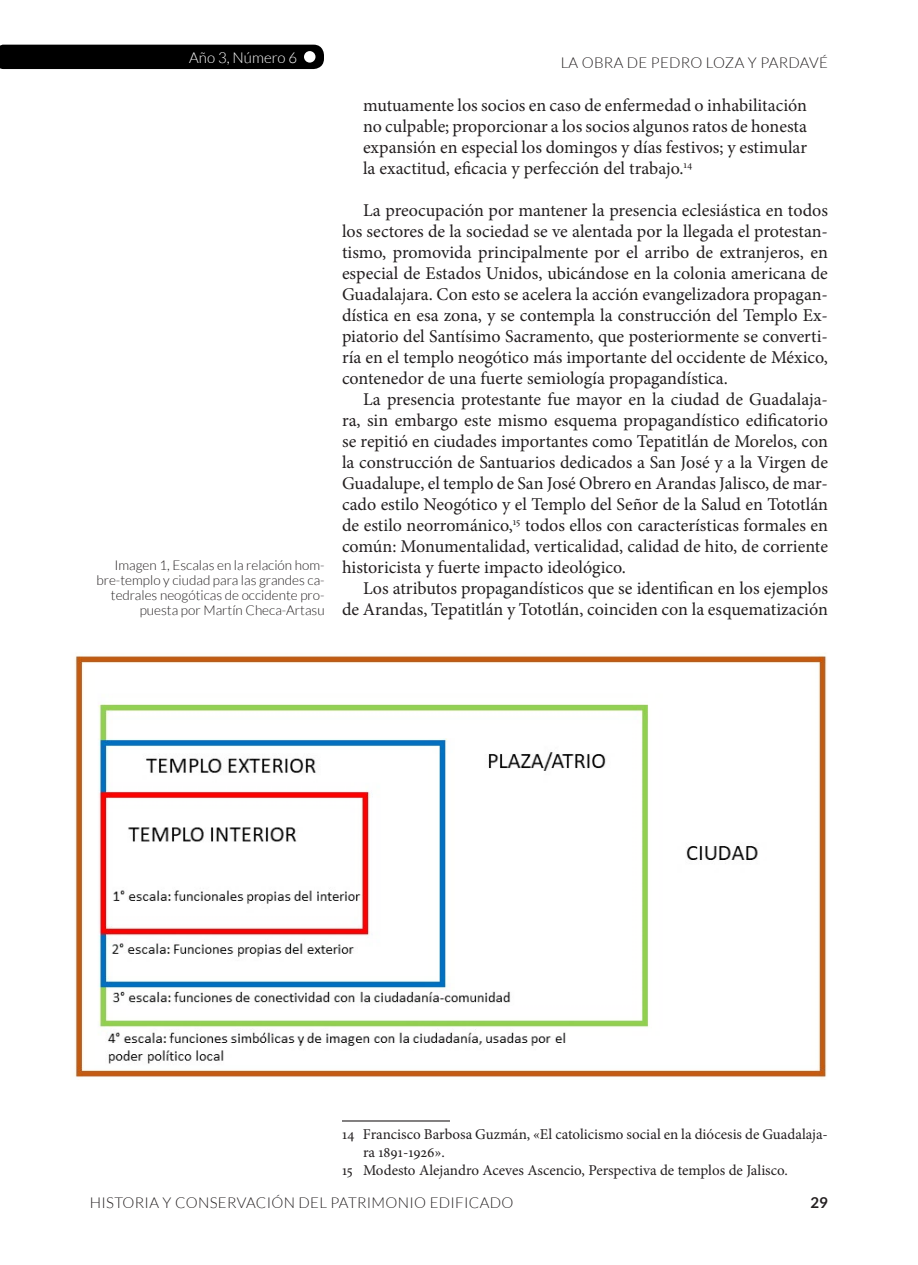
<style>
.page{position:relative;width:918px;height:1265px;background:#fff}
.page>*{position:absolute;margin:0;border:0;box-sizing:border-box;transform-origin:0 0}
.Cita_a_bando{font:18px/21px "Minion Pro";color:#231f20;text-align:justify}
.Nota_al_pie{font:15px/18px "Minion Pro";color:#231f20}
.t1{font:300 15px "Lato";letter-spacing:.02em;color:#231f20}
.t2{font:300 15px "Lato";color:#fff}
.t3{font:700 15px "Lato";color:#231f20}
.Pies_de_fotos{font:300 13.5px/15px "Lato";color:#231f20;text-align:right}
</style>
<div class="page">
<div style="left:0;top:45px;width:324px;height:24px;background:#000"></div>
<div style="left:304px;top:51px;width:12px;height:12px;background:#fff;border-radius:50%"></div>
<hr style="left:342px;top:1120px;width:108px;height:2px;background:#231f20">
<img style="left:74px;top:653px;width:753px;height:426px">
<p class="t2" style="left:189px;top:49px;width:110px">Año 3, Número 6</p>
<p class="Pies_de_fotos" style="left:96px;top:558px;width:230px">Imagen 1, Escalas en la relación hom&shy;bre-templo y ciudad para las grandes ca&shy;tedrales neogóticas de occidente pro&shy;puesta por Martín Checa-Artasu</p>
<p class="t1" style="left:561px;top:54px;width:269px">LA OBRA DE PEDRO LOZA Y PARDAVÉ</p>
<p class="Cita_a_bando" style="left:363px;top:95px;width:446px">mutuamente los socios en caso de enfermedad o inhabilitación no culpable; proporcionar a los socios algunos ratos de honesta expansión en especial los domingos y días festivos; y estimular la exactitud, eficacia y perfección del trabajo.<sup>14</sup></p>
<p class="Cita_a_bando" style="left:342px;top:200px;width:488px;text-indent:21px">La preocupación por mantener la presencia eclesiástica en todos los sectores de la sociedad se ve alentada por la llegada el protestan&shy;tismo, promovida principalmente por el arribo de extranjeros, en especial de Estados Unidos, ubicándose en la colonia americana de Guadalajara. Con esto se acelera la acción evangelizadora propagan&shy;dística en esa zona, y se contempla la construcción del Templo Ex&shy;piatorio del Santísimo Sacramento, que posteriormente se converti&shy;ría en el templo neogótico más importante del occidente de México, contenedor de una fuerte semiología propagandística.</p>
<p class="Cita_a_bando" style="left:342px;top:389px;width:488px;text-indent:21px">La presencia protestante fue mayor en la ciudad de Guadalaja&shy;ra, sin embargo este mismo esquema propagandístico edificatorio se repitió en ciudades importantes como Tepatitlán de Morelos, con la construcción de Santuarios dedicados a San José y a la Virgen de Guadalupe, el templo de San José Obrero en Arandas Jalisco, de mar&shy;cado estilo Neogótico y el Templo del Señor de la Salud en Tototlán de estilo neorrománico,<sup>15</sup> todos ellos con características formales en común: Monumentalidad, verticalidad, calidad de hito, de corriente historicista y fuerte impacto ideológico.</p>
<p class="Cita_a_bando" style="left:342px;top:578px;width:487px;text-align:right">Los atributos propagandísticos que se identifican en los ejemplos de Arandas, Tepatitlán y Tototlán, coinciden con la esquematización</p>
<p class="Nota_al_pie" style="left:363px;top:1125px;width:467px;text-indent:-21px">14 Francisco Barbosa Guzmán, «El catolicismo social en la diócesis de Guadalaja&shy;ra 1891-1926».</p>
<p class="Nota_al_pie" style="left:342px;top:1161px;width:447px">15 Modesto Alejandro Aceves Ascencio, Perspectiva de templos de Jalisco.</p>
<p class="t1" style="left:90px;top:1195px;width:425px">HISTORIA Y CONSERVACIÓN DEL PATRIMONIO EDIFICADO</p>
<p class="t3" style="left:811px;top:1194px;width:19px">29</p>
</div>
